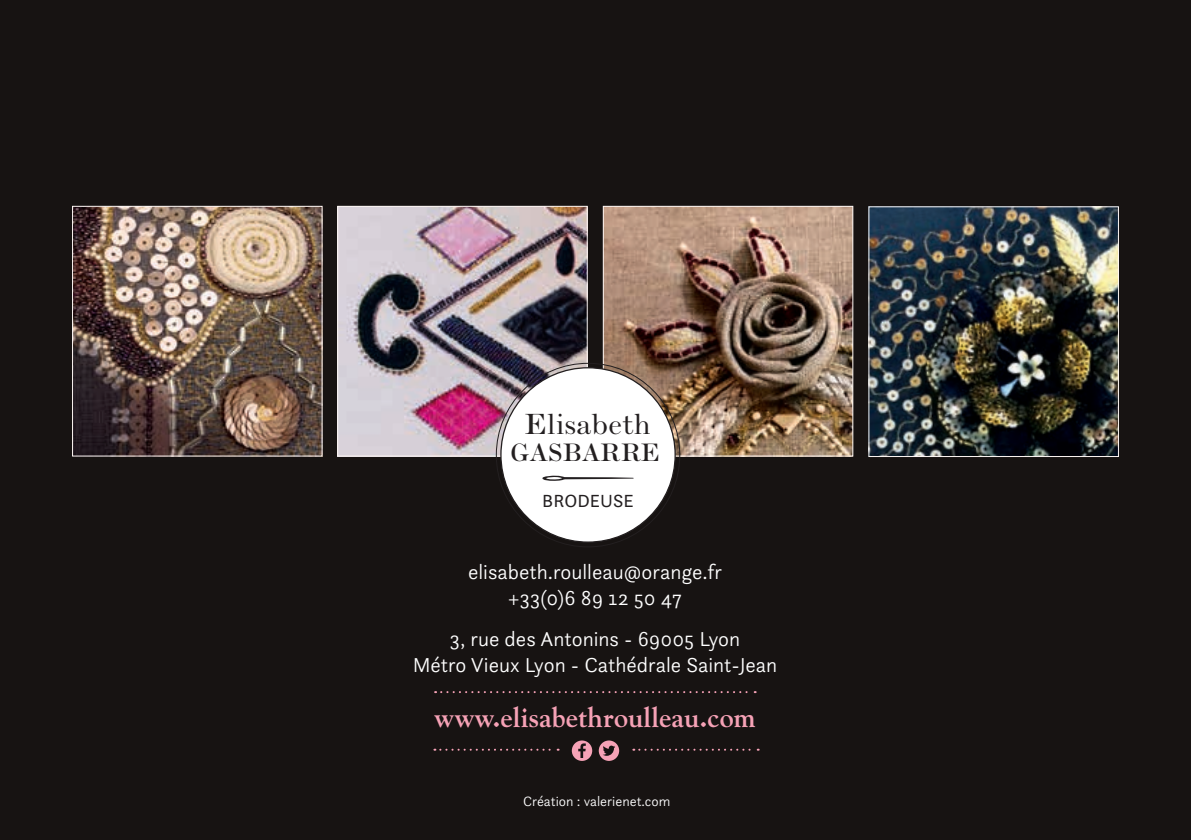
<style>
.page{position:relative;width:1191px;height:840px;background:#fff}
.page>*{position:absolute;margin:0;border:0;box-sizing:border-box;transform-origin:0 0}
.t1{font:29.8px "Scotch Roman";color:#231f20}
.t2{font:700 28px "Goudy";color:#f6a2b6}
.t3{font:25.8px "Scotch Roman";color:#231f20}
.t4{font:300 21px/26px "Questa Sans";color:#fff;text-align:center}
.t5{font:18.4px "Questa Sans";color:#231f20}
.t6{font:300 14px "Questa Sans";color:#fff}
</style>
<div class="page">
<div style="left:0;top:0;width:1191px;height:839px;background:#171312"></div>
<svg style="left:435px;top:691px;width:320px;height:1px"></svg>
<svg style="left:572px;top:740px;width:20px;height:20px"></svg>
<svg style="left:599px;top:740px;width:20px;height:20px"></svg>
<svg style="left:434px;top:748px;width:124px;height:2px"></svg>
<svg style="left:633px;top:748px;width:125px;height:2px"></svg>
<img style="left:339px;top:208px;width:246px;height:246px">
<div style="left:337px;top:206px;width:250px;height:250px;border:1px solid #fef7f4"></div>
<img style="left:870px;top:208px;width:246px;height:246px">
<img style="left:605px;top:208px;width:246px;height:246px">
<div style="left:603px;top:206px;width:250px;height:250px;border:1px solid #fef7f4"></div>
<img style="left:74px;top:208px;width:246px;height:246px">
<div style="left:72px;top:206px;width:250px;height:250px;border:1px solid #fef7f4"></div>
<div style="left:500px;top:367px;width:176px;height:175px;background:#fff;border:1px solid #231f20;border-radius:50%"></div>
<svg style="left:542px;top:475px;width:91px;height:5px"></svg>
<h1 class="t1" style="left:525px;top:406px;width:127px">Elisabeth</h1>
<p class="t3" style="left:510px;top:437px;width:152px">GASBARRE</p>
<p class="t5" style="left:542px;top:488px;width:93px">BRODEUSE</p>
<p class="t4" style="left:468px;top:557px;width:256px">elisabeth.roulleau@orange.fr +33(0)6 89 12 50 47</p>
<p class="t4" style="left:413px;top:624px;width:366px">3, rue des Antonins - 69005 Lyon<br>Métro Vieux Lyon - Cathédrale Saint-Jean</p>
<h2 class="t2" style="left:434px;top:700px;width:323px">www.elisabethroulleau.com</h2>
<p class="t6" style="left:523px;top:792px;width:149px">Création : valerienet.com</p>
</div>
